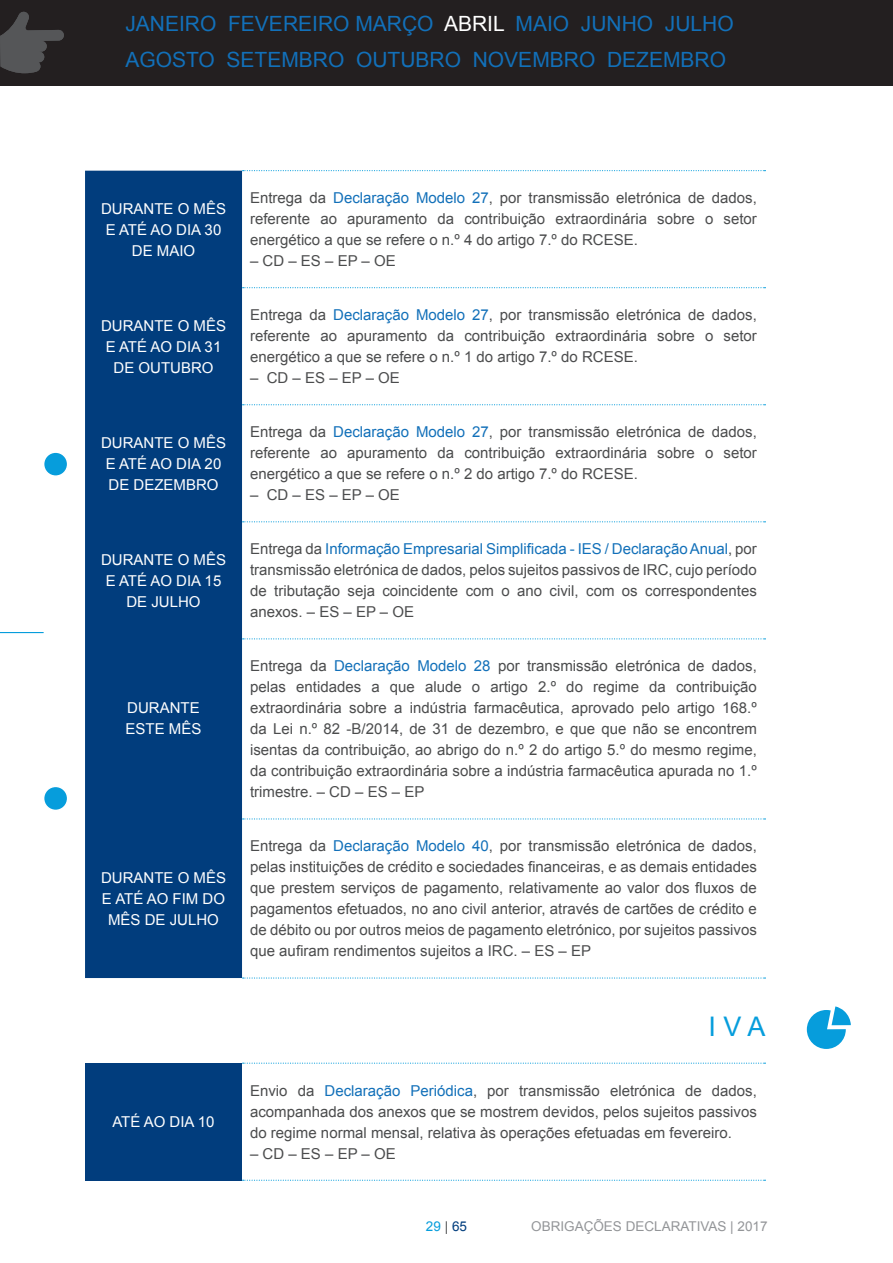
<style>
.page{position:relative;width:893px;height:1263px;background:#fff}
.page>*{position:absolute;margin:0;border:0;box-sizing:border-box;transform-origin:0 0}
.t1{font:27px "Arial";color:#069ddc}
.t2{font:21px/36px "Arial";color:#1270b9}
.t3{font:15px/21px "Arial";color:#4b4c4d;text-align:justify}
.t4{font:15px/21px "Arial";color:#fff;text-align:center}
.t5{font:13.5px "Arial";color:#939598}
.t6{font:13.5px "Arial";color:#069ddc}
.s1{color:#fff}
.s2{color:#1270b9}
.s3{color:#4b4c4d}
.s4{color:#013d7d}
</style>
<div class="page">
<div style="left:44px;top:452px;width:24px;height:24px;background:#069ddc;border-radius:50%"></div>
<div style="left:43px;top:451px;width:25px;height:26px;border:2px solid #fff;border-radius:50%"></div>
<div style="left:44px;top:786px;width:24px;height:24px;background:#069ddc;border-radius:50%"></div>
<div style="left:43px;top:786px;width:25px;height:25px;border:2px solid #fff;border-radius:50%"></div>
<hr style="left:0;top:632px;width:44px;height:1px;background:#069ddc">
<div style="left:85px;top:171px;width:157px;height:807px;background:#013d7d"></div>
<svg style="left:243px;top:170px;width:522px;height:1px"></svg>
<svg style="left:243px;top:287px;width:522px;height:1px"></svg>
<svg style="left:243px;top:404px;width:522px;height:1px"></svg>
<svg style="left:243px;top:521px;width:522px;height:1px"></svg>
<svg style="left:243px;top:638px;width:522px;height:1px"></svg>
<svg style="left:243px;top:818px;width:522px;height:1px"></svg>
<svg style="left:243px;top:977px;width:522px;height:1px"></svg>
<div style="left:85px;top:1063px;width:157px;height:117px;background:#013d7d"></div>
<svg style="left:243px;top:1062px;width:522px;height:2px"></svg>
<svg style="left:243px;top:1180px;width:522px;height:1px"></svg>
<svg style="left:807px;top:1006px;width:44px;height:43px"></svg>
<div style="left:0;top:0;width:893px;height:85px;background:#231f20"></div>
<svg style="left:0;top:12px;width:64px;height:61px"></svg>
<h2 class="t2" style="left:125px;top:6px;width:610px">JANEIRO FEVEREIRO MARÇO <span class="s1">ABRIL</span> MAIO JUNHO JULHO<br>AGOSTO SETEMBRO OUTUBRO NOVEMBRO DEZEMBRO</h2>
<p class="t4" style="left:101px;top:198px;width:127px">DURANTE O MÊS<br>E ATÉ AO DIA 30<br>DE MAIO</p>
<p class="t3" style="left:250px;top:188px;width:508px">Entrega da <span class="s2">Declaração Modelo 27</span>, por transmissão eletrónica de dados, referente ao apuramento da contribuição extraordinária sobre o setor energético a que se refere o n.º 4 do artigo 7.º do RCESE.</p>
<p class="t3" style="left:250px;top:251px;width:147px">– CD – ES – EP – OE</p>
<p class="t4" style="left:101px;top:315px;width:127px">DURANTE O MÊS<br>E ATÉ AO DIA 31<br>DE OUTUBRO</p>
<p class="t3" style="left:250px;top:305px;width:508px">Entrega da <span class="s2">Declaração Modelo 27</span>, por transmissão eletrónica de dados, referente ao apuramento da contribuição extraordinária sobre o setor energético a que se refere o n.º 1 do artigo 7.º do RCESE.</p>
<p class="t3" style="left:250px;top:368px;width:151px">– CD – ES – EP – OE</p>
<p class="t4" style="left:101px;top:432px;width:127px">DURANTE O MÊS<br>E ATÉ AO DIA 20<br>DE DEZEMBRO</p>
<p class="t3" style="left:250px;top:422px;width:508px">Entrega da <span class="s2">Declaração Modelo 27</span>, por transmissão eletrónica de dados, referente ao apuramento da contribuição extraordinária sobre o setor energético a que se refere o n.º 2 do artigo 7.º do RCESE.</p>
<p class="t3" style="left:250px;top:485px;width:151px">– CD – ES – EP – OE</p>
<p class="t4" style="left:101px;top:549px;width:127px">DURANTE O MÊS<br>E ATÉ AO DIA 15<br>DE JULHO</p>
<p class="t3" style="left:250px;top:539px;width:508px">Entrega da <span class="s2">Informação Empresarial Simplificada - IES / Declaração Anual</span>, por transmissão eletrónica de dados, pelos sujeitos passivos de IRC, cujo período de tributação seja coincidente com o ano civil, com os correspondentes anexos. – ES – EP – OE</p>
<p class="t4" style="left:126px;top:698px;width:77px;text-align:left">DURANTE<br>ESTE MÊS</p>
<p class="t4" style="left:101px;top:867px;width:127px">DURANTE O MÊS<br>E ATÉ AO FIM DO<br>MÊS DE JULHO</p>
<p class="t4" style="left:112px;top:1111px;width:104px">ATÉ AO DIA 10</p>
<p class="t3" style="left:250px;top:656px;width:508px">Entrega da <span class="s2">Declaração Modelo 28</span> por transmissão eletrónica de dados, pelas entidades a que alude o artigo 2.º do regime da contribuição extraordinária sobre a indústria farmacêutica, aprovado pelo artigo 168.º da Lei n.º 82 -B/2014, de 31 de dezembro, e que que não se encontrem isentas da contribuição, ao abrigo do n.º 2 do artigo 5.º do mesmo regime, da contribuição extraordinária sobre a indústria farmacêutica apurada no 1.º trimestre. – CD – ES – EP</p>
<p class="t3" style="left:250px;top:836px;width:508px">Entrega da <span class="s2">Declaração Modelo 40</span>, por transmissão eletrónica de dados, pelas instituições de crédito e sociedades financeiras, e as demais entidades que prestem serviços de pagamento, relativamente ao valor dos fluxos de pagamentos efetuados, no ano civil anterior, através de cartões de crédito e de débito ou por outros meios de pagamento eletrónico, por sujeitos passivos que aufiram rendimentos sujeitos a IRC. – ES – EP</p>
<h1 class="t1" style="left:708px;top:1008px;width:59px">I V A</h1>
<p class="t3" style="left:250px;top:1080px;width:508px">Envio da <span class="s2">Declaração Periódica</span>, por transmissão eletrónica de dados, acompanhada dos anexos que se mostrem devidos, pelos sujeitos passivos do regime normal mensal, relativa às operações efetuadas em fevereiro.</p>
<p class="t3" style="left:250px;top:1143px;width:147px">– CD – ES – EP – OE</p>
<p class="t6" style="left:426px;top:1218px;width:43px">29 <span class="s3">|</span> <span class="s4">65</span></p>
<p class="t5" style="left:531px;top:1218px;width:238px">OBRIGAÇÕES DECLARATIVAS | 2017</p>
</div>
